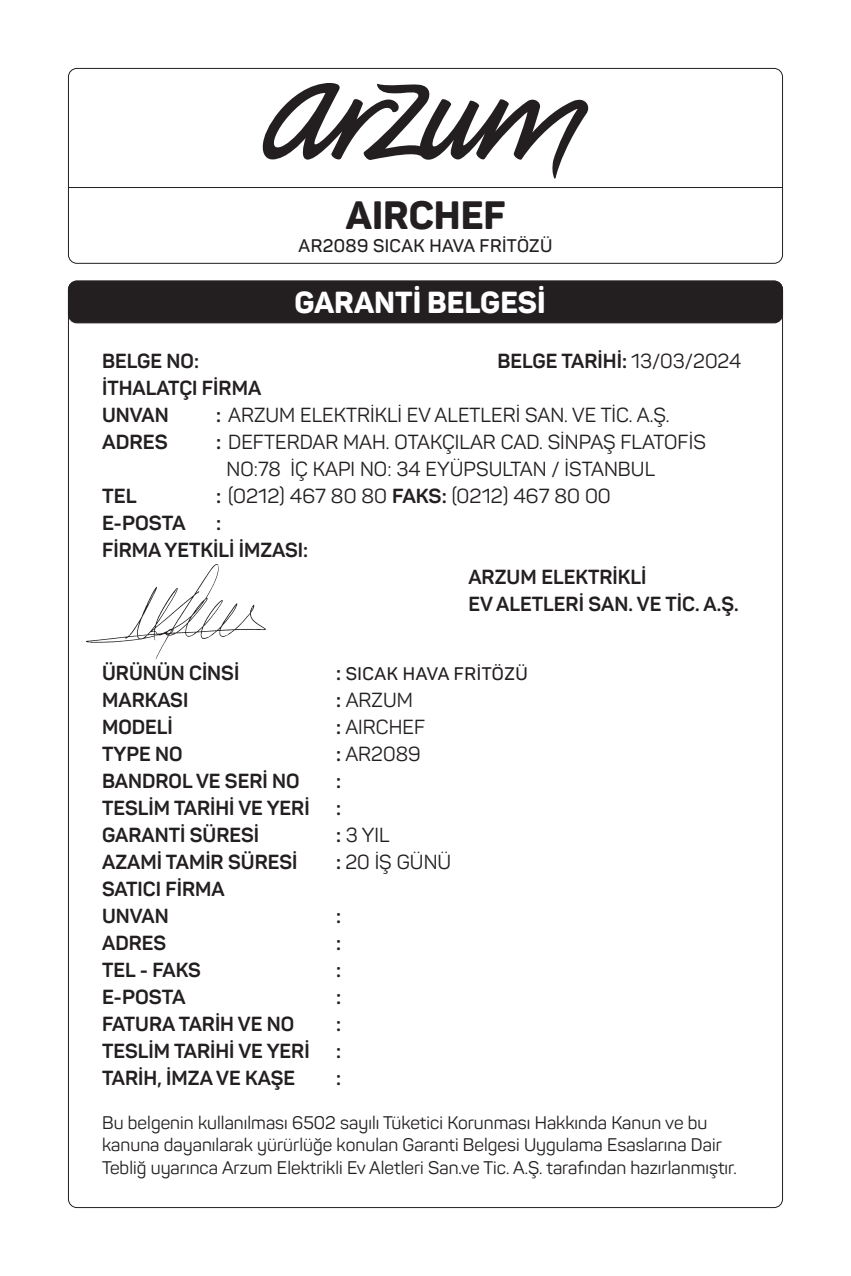
<style>
.page{position:relative;width:851px;height:1276px;background:#fff}
.page>*{position:absolute;margin:0;border:0;box-sizing:border-box;transform-origin:0 0}
.t1{font:800 39px "Panton";color:#231f20}
.t2{font:800 30px "Panton";color:#fff}
.t3{font:700 20.1px/27px "Panton";color:#231f20}
.t4{font:20.1px/27px "Panton";color:#231f20}
.t5{font:18px/22.5px "Panton";color:#231f20}
.t6{font:600 18px "Panton";letter-spacing:.02em;color:#231f20}
.s1{font-weight:400}
.s2{font-weight:700}
.s3{font-weight:700;font-size:20.1px}
</style>
<div class="page">
<div style="left:68px;top:281px;width:714px;height:42px;background:#231f20;border-radius:9px"></div>
<div style="left:68px;top:281px;width:714px;height:42px;border:1px solid #231f20;border-radius:9px"></div>
<svg style="left:86px;top:564px;width:180px;height:96px"></svg>
<svg style="left:262px;top:83px;width:327px;height:96px"></svg>
<div style="left:68px;top:68px;width:714px;height:196px;border:1px solid #231f20;border-radius:9px"></div>
<hr style="left:68px;top:187px;width:714px;height:1px;background:#231f20">
<h1 class="t1" style="left:346px;top:190px;width:161px">AIRCHEF</h1>
<p class="t6" style="left:298px;top:235px;width:255px">AR2089 SICAK HAVA FRİTÖZÜ</p>
<h2 class="t2" style="left:294px;top:283px;width:252px">GARANTİ BELGESİ</h2>
<p class="t3" style="left:102px;top:347px;width:98px">BELGE NO:</p>
<p class="t3" style="left:497px;top:347px;width:245px">BELGE TARİHİ: <span class="s1">13/03/2024</span></p>
<p class="t3" style="left:102px;top:374px;width:161px">İTHALATÇI FİRMA<br>UNVAN</p>
<p class="t4" style="left:216px;top:401px;width:455px"><span class="s2">:</span> ARZUM ELEKTRİKLİ EV ALETLERİ SAN. VE TİC. A.Ş.</p>
<p class="t3" style="left:102px;top:428px;width:67px">ADRES</p>
<p class="t4" style="left:226px;top:428px;width:481px;text-indent:-10px"><span class="s2">:</span> DEFTERDAR MAH. OTAKÇILAR CAD. SİNPAŞ FLATOFİS<br>NO:78 İÇ KAPI NO: 34 EYÜPSULTAN / İSTANBUL</p>
<p class="t3" style="left:102px;top:482px;width:36px">TEL</p>
<p class="t4" style="left:216px;top:482px;width:396px"><span class="s2">:</span> (0212) 467 80 80 <span class="s2">FAKS:</span> (0212) 467 80 00</p>
<p class="t3" style="left:102px;top:509px;width:85px">E-POSTA</p>
<p class="t3" style="left:102px;top:509px;width:208px;text-indent:114px">:<br>FİRMA YETKİLİ İMZASI:</p>
<p class="t3" style="left:468px;top:563px;width:272px">ARZUM ELEKTRİKLİ<br>EV ALETLERİ SAN. VE TİC. A.Ş.</p>
<p class="t3" style="left:102px;top:659px;width:139px">ÜRÜNÜN CİNSİ</p>
<p class="t6" style="left:336px;top:662px;width:193px"><span class="s3">:</span> SICAK HAVA FRİTÖZÜ</p>
<p class="t3" style="left:102px;top:686px;width:88px">MARKASI</p>
<p class="t4" style="left:336px;top:686px;width:78px"><span class="s2">:</span> ARZUM</p>
<p class="t3" style="left:102px;top:713px;width:72px">MODELİ</p>
<p class="t4" style="left:336px;top:713px;width:90px"><span class="s2">:</span> AIRCHEF</p>
<p class="t3" style="left:102px;top:740px;width:82px">TYPE NO</p>
<p class="t4" style="left:336px;top:740px;width:86px"><span class="s2">:</span> AR2089</p>
<p class="t3" style="left:102px;top:767px;width:199px">BANDROL VE SERİ NO</p>
<p class="t3" style="left:336px;top:767px;width:7px">:</p>
<p class="t3" style="left:102px;top:794px;width:209px">TESLİM TARİHİ VE YERİ</p>
<p class="t3" style="left:336px;top:794px;width:7px">:</p>
<p class="t3" style="left:102px;top:821px;width:158px">GARANTİ SÜRESİ</p>
<p class="t4" style="left:336px;top:821px;width:55px"><span class="s2">:</span> 3 YIL</p>
<p class="t3" style="left:102px;top:848px;width:197px">AZAMİ TAMİR SÜRESİ</p>
<p class="t4" style="left:336px;top:848px;width:116px"><span class="s2">:</span> 20 İŞ GÜNÜ</p>
<p class="t3" style="left:102px;top:875px;width:124px">SATICI FİRMA<br>UNVAN</p>
<p class="t3" style="left:336px;top:902px;width:7px">:</p>
<p class="t3" style="left:102px;top:929px;width:66px">ADRES</p>
<p class="t3" style="left:336px;top:929px;width:7px">:</p>
<p class="t3" style="left:102px;top:956px;width:100px">TEL - FAKS</p>
<p class="t3" style="left:336px;top:956px;width:7px">:</p>
<p class="t3" style="left:102px;top:983px;width:85px">E-POSTA</p>
<p class="t3" style="left:336px;top:983px;width:7px">:</p>
<p class="t3" style="left:102px;top:1010px;width:194px">FATURA TARİH VE NO</p>
<p class="t3" style="left:336px;top:1010px;width:7px">:</p>
<p class="t3" style="left:102px;top:1037px;width:209px">TESLİM TARİHİ VE YERİ</p>
<p class="t3" style="left:336px;top:1037px;width:7px">:</p>
<p class="t3" style="left:102px;top:1064px;width:194px">TARİH, İMZA VE KAŞE</p>
<p class="t3" style="left:336px;top:1064px;width:7px">:</p>
<p class="t5" style="left:102px;top:1111px;width:636px">Bu belgenin kullanılması 6502 sayılı Tüketici Korunması Hakkında Kanun ve bu kanuna dayanılarak yürürlüğe konulan Garanti Belgesi Uygulama Esaslarına Dair<br>Tebliğ uyarınca Arzum Elektrikli Ev Aletleri San.ve Tic. A.Ş. tarafından hazırlanmıştır.</p>
</div>
